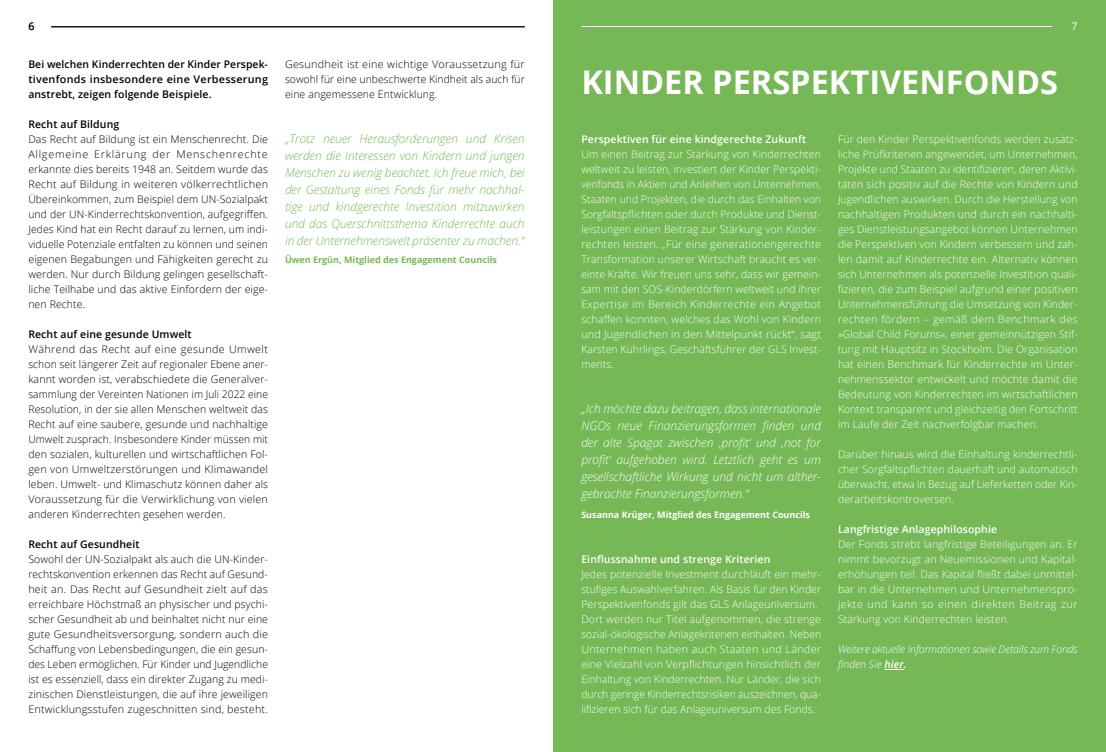
<style>
.page{position:relative;width:1106px;height:752px;background:#fff}
.page>*{position:absolute;margin:0;border:0;box-sizing:border-box;transform-origin:0 0}
.HL{font:700 32.5px "Open Sans";color:#fff}
.Zitate{font:italic 300 12px/17px "Open Sans";color:#76b856;text-align:justify}
.Zitate-2{font:italic 300 12px/17px "Open Sans";color:#fff;text-align:justify}
.Body_-_weiß{font:300 10.5px/15px "Open Sans";letter-spacing:.01em;color:#fff;text-align:justify}
.Body{font:300 10.5px/15px "Open Sans";letter-spacing:.01em;color:#000;text-align:justify}
.SL{font:600 10.5px/15px "Open Sans";letter-spacing:.01em;color:#000;text-align:justify}
.SL_-_weiß{font:600 10.5px "Open Sans";letter-spacing:.01em;color:#fff}
.Body_-_weiß-2{font:italic 300 10.5px/15px "Open Sans";letter-spacing:-.005em;color:#fff}
.Body-2{font:10.5px "Open Sans";color:#060504}
.Body-3{font:10.5px "Open Sans";color:#fff}
.Zitate_-_Name{font:700 9px "Open Sans";color:#fff}
.Zitate_-_Name-2{font:700 9px "Open Sans";color:#76b856}
.s1{font-weight:600}
</style>
<div class="page">
<div style="left:553px;top:0;width:553px;height:751px;background:#76b856"></div>
<svg style="left:885px;top:668px;width:18px;height:1px"></svg>
<hr style="left:51px;top:27px;width:473px;height:1px;background:#060504">
<hr style="left:581px;top:26px;width:471px;height:1px;background:#fff">
<p class="Body-2" style="left:28px;top:19px;width:8px">6</p>
<p class="Body-3" style="left:1071px;top:19px;width:8px">7</p>
<p class="SL" style="left:28px;top:56px;width:241px">Bei welchen Kinderrechten der Kinder Perspek&shy;tivenfonds insbesondere eine Verbesserung anstrebt, zeigen folgende Beispiele.</p>
<p class="SL" style="left:28px;top:116px;width:92px">Recht auf Bildung</p>
<p class="Body" style="left:28px;top:131px;width:241px">Das Recht auf Bildung ist ein Menschenrecht. Die Allgemeine Erklärung der Menschenrechte erkannte dies bereits 1948 an. Seitdem wurde das Recht auf Bildung in weiteren völkerrechtlichen Übereinkommen, zum Beispiel dem UN-Sozialpakt und der UN-Kinderrechtskonvention, aufgegriffen.<br>Jedes Kind hat ein Recht darauf zu lernen, um indi&shy;viduelle Potenziale entfalten zu können und seinen eigenen Begabungen und Fähigkeiten gerecht zu werden. Nur durch Bildung gelingen gesellschaft&shy;liche Teilhabe und das aktive Einfordern der eige&shy;nen Rechte.</p>
<p class="SL" style="left:28px;top:326px;width:165px">Recht auf eine gesunde Umwelt</p>
<p class="Body" style="left:28px;top:341px;width:241px">Während das Recht auf eine gesunde Umwelt schon seit längerer Zeit auf regionaler Ebene aner&shy;kannt worden ist, verabschiedete die Generalver&shy;sammlung der Vereinten Nationen im Juli 2022 eine Resolution, in der sie allen Menschen weltweit das Recht auf eine saubere, gesunde und nachhaltige Umwelt zusprach. Insbesondere Kinder müssen mit den sozialen, kulturellen und wirtschaftlichen Fol&shy;gen von Umweltzerstörungen und Klimawandel leben. Umwelt- und Klimaschutz können daher als Voraussetzung für die Verwirklichung von vielen anderen Kinderrechten gesehen werden.</p>
<p class="SL" style="left:28px;top:536px;width:113px">Recht auf Gesundheit</p>
<p class="Body" style="left:28px;top:551px;width:241px">Sowohl der UN-Sozialpakt als auch die UN-Kinder&shy;rechtskonvention erkennen das Recht auf Gesund&shy;heit an. Das Recht auf Gesundheit zielt auf das erreichbare Höchstmaß an physischer und psychi&shy;scher Gesundheit ab und beinhaltet nicht nur eine gute Gesundheitsversorgung, sondern auch die Schaffung von Lebensbedingungen, die ein gesun&shy;des Leben ermöglichen. Für Kinder und Jugendliche ist es essenziell, dass ein direkter Zugang zu medi&shy;zinischen Dienstleistungen, die auf ihre jeweiligen Entwicklungsstufen zugeschnitten sind, besteht.</p>
<p class="Body" style="left:285px;top:56px;width:241px">Gesundheit ist eine wichtige Voraussetzung für sowohl für eine unbeschwerte Kindheit als auch für eine angemessene Entwicklung.</p>
<p class="Zitate" style="left:285px;top:129px;width:241px">„Trotz neuer Herausforderungen und Krisen werden die Interessen von Kindern und jungen Menschen zu wenig beachtet. Ich freue mich, bei der Gestaltung eines Fonds für mehr nachhal&shy;tige und kindgerechte Investition mitzuwirken und das Querschnittsthema Kinderrechte auch in der Unternehmenswelt präsenter zu machen.“</p>
<p class="Zitate_-_Name-2" style="left:285px;top:253px;width:213px">Üwen Ergün, Mitglied des Engagement Councils</p>
<p class="HL" style="left:581px;top:59px;width:478px">KINDER PERSPEKTIVENFONDS</p>
<p class="SL_-_weiß" style="left:581px;top:132px;width:226px">Perspektiven für eine kindgerechte Zukunft</p>
<p class="Body_-_weiß" style="left:581px;top:146px;width:241px">Um einen Beitrag zur Stärkung von Kinderrechten weltweit zu leisten, investiert der Kinder Perspekti&shy;venfonds in Aktien und Anleihen von Unternehmen, Staaten und Projekten, die durch das Einhalten von Sorgfaltspflichten oder durch Produkte und Dienst&shy;leistungen einen Beitrag zur Stärkung von Kinder&shy;rechten leisten. „Für eine generationengerechte Transformation unserer Wirtschaft braucht es ver&shy;einte Kräfte. Wir freuen uns sehr, dass wir gemein&shy;sam mit den SOS-Kinderdörfern weltweit und ihrer Expertise im Bereich Kinderrechte ein Angebot schaffen konnten, welches das Wohl von Kindern und Jugendlichen in den Mittelpunkt rückt“, sagt Karsten Kührlings, Geschäftsführer der GLS Invest&shy;ments.</p>
<p class="Zitate-2" style="left:581px;top:399px;width:241px">„Ich möchte dazu beitragen, dass internationale NGOs neue Finanzierungsformen finden und der alte Spagat zwischen ‚profit‘ und ‚not for profit‘ aufgehoben wird. Letztlich geht es um gesellschaftliche Wirkung und nicht um alther&shy;gebrachte Finanzierungsformen.“</p>
<p class="Zitate_-_Name" style="left:581px;top:508px;width:230px">Susanna Krüger, Mitglied des Engagement Councils</p>
<p class="SL_-_weiß" style="left:581px;top:552px;width:190px">Einflussnahme und strenge Kriterien</p>
<p class="Body_-_weiß" style="left:581px;top:566px;width:241px">Jedes potenzielle Investment durchläuft ein mehr&shy;stufiges Auswahlverfahren. Als Basis für den Kinder Perspektivenfonds gilt das GLS Anlageuniversum.</p>
<p class="Body_-_weiß" style="left:581px;top:611px;width:241px">Dort werden nur Titel aufgenommen, die strenge sozial-ökologische Anlagekriterien einhalten. Neben Unternehmen haben auch Staaten und Länder eine Vielzahl von Verpflichtungen hinsichtlich der Einhaltung von Kinderrechten. Nur Länder, die sich durch geringe Kinderrechtsrisiken auszeichnen, qua&shy;lifizieren sich für das Anlageuniversum des Fonds.</p>
<p class="Body_-_weiß" style="left:838px;top:131px;width:241px">Für den Kinder Perspektivenfonds werden zusätz&shy;liche Prüfkriterien angewendet, um Unternehmen, Projekte und Staaten zu identifizieren, deren Aktivi&shy;täten sich positiv auf die Rechte von Kindern und Jugendlichen auswirken. Durch die Herstellung von nachhaltigen Produkten und durch ein nachhalti&shy;ges Dienstleistungsangebot können Unternehmen die Perspektiven von Kindern verbessern und zah&shy;len damit auf Kinderrechte ein. Alternativ können sich Unternehmen als potenzielle Investition quali&shy;fizieren, die zum Beispiel aufgrund einer positiven Unternehmensführung die Umsetzung von Kinder&shy;rechten fördern – gemäß dem Benchmark des »Global Child Forums«, einer gemeinnützigen Stif&shy;tung mit Hauptsitz in Stockholm. Die Organisation hat einen Benchmark für Kinderrechte im Unter&shy;nehmenssektor entwickelt und möchte damit die Bedeutung von Kinderrechten im wirtschaftlichen Kontext transparent und gleichzeitig den Fortschritt im Laufe der Zeit nachverfolgbar machen.</p>
<p class="Body_-_weiß" style="left:838px;top:446px;width:241px">Darüber hinaus wird die Einhaltung kinderrechtli&shy;cher Sorgfaltspflichten dauerhaft und automatisch überwacht, etwa in Bezug auf Lieferketten oder Kin&shy;derarbeitskontroversen.</p>
<p class="SL_-_weiß" style="left:838px;top:522px;width:161px">Langfristige Anlagephilosophie</p>
<p class="Body_-_weiß" style="left:838px;top:536px;width:241px">Der Fonds strebt langfristige Beteiligungen an. Er nimmt bevorzugt an Neuemissionen und Kapital&shy;erhöhungen teil. Das Kapital fließt dabei unmittel&shy;bar in die Unternehmen und Unternehmenspro&shy;jekte und kann so einen direkten Beitrag zur Stärkung von Kinderrechten leisten.</p>
<p class="Body_-_weiß-2" style="left:838px;top:641px;width:241px">Weitere aktuelle Informationen sowie Details zum Fonds finden Sie <span class="s1">hier.</span></p>
</div>
